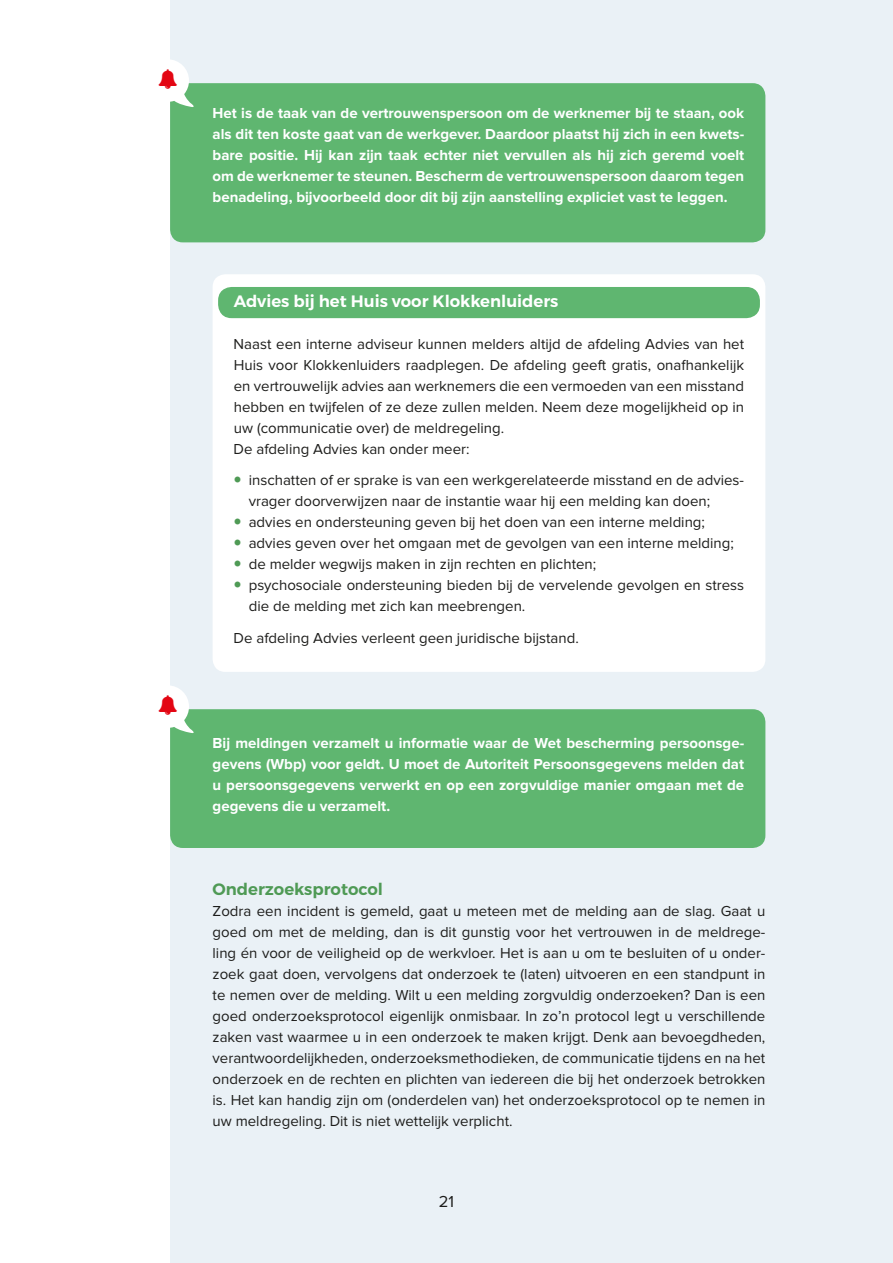
<style>
.page{position:relative;width:893px;height:1263px;background:#fff}
.page>*{position:absolute;margin:0;border:0;box-sizing:border-box;transform-origin:0 0}
.t1{font:600 16.5px "Montserrat";color:#fff}
.t2{font:600 16.5px "Montserrat";color:#4f9a55}
.t3{font:16.5px "Proxima Nova";color:#1d1d1b}
.t4{font:15px/21px "Proxima Nova";color:#1d1d1b}
.t5{font:700 15px/21px "Proxima Nova";color:#fff;text-align:justify}
</style>
<div class="page">
<div style="left:170px;top:0;width:723px;height:1263px;background:#eaf1f6"></div>
<div style="left:213px;top:274px;width:552px;height:398px;background:#fff;border-radius:13px"></div>
<div style="left:170px;top:83px;width:595px;height:159px;background:#5fb670;border-radius:13px"></div>
<div style="left:170px;top:709px;width:595px;height:139px;background:#5fb670;border-radius:13px"></div>
<div style="left:218px;top:287px;width:542px;height:31px;background:#5fb670;border-radius:14px"></div>
<svg style="left:170px;top:60px;width:26px;height:48px"></svg>
<svg style="left:170px;top:686px;width:26px;height:48px"></svg>
<p class="t5" style="left:213px;top:103px;width:533px">Het is de taak van de vertrouwenspersoon om de werknemer bij te staan, ook als dit ten koste gaat van de werkgever. Daardoor plaatst hij zich in een kwets&shy;bare positie. Hij kan zijn taak echter niet vervullen als hij zich geremd voelt om de werknemer te steunen. Bescherm de vertrouwenspersoon daarom tegen benadeling, bijvoorbeeld door dit bij zijn aanstelling expliciet vast te leggen.</p>
<p class="t1" style="left:234px;top:291px;width:326px">Advies bij het Huis voor Klokkenluiders</p>
<p class="t4" style="left:234px;top:334px;width:512px">Naast een interne adviseur kunnen melders altijd de afdeling Advies van het Huis voor Klokkenluiders raadplegen. De afdeling geeft gratis, onafhankelijk en vertrouwelijk advies aan werknemers die een vermoeden van een misstand hebben en twijfelen of ze deze zullen melden. Neem deze mogelijkheid op in uw (communicatie over) de meldregeling.<br>De afdeling Advies kan onder meer:</p>
<p class="t4" style="left:249px;top:470px;width:497px">inschatten of er sprake is van een werkgerelateerde misstand en de advies&shy;vrager doorverwijzen naar de instantie waar hij een melding kan doen; advies en ondersteuning geven bij het doen van een interne melding; advies geven over het omgaan met de gevolgen van een interne melding; de melder wegwijs maken in zijn rechten en plichten;<br>psychosociale ondersteuning bieden bij de vervelende gevolgen en stress die de melding met zich kan meebrengen.</p>
<p class="t4" style="left:234px;top:628px;width:347px">De afdeling Advies verleent geen juridische bijstand.</p>
<p class="t5" style="left:213px;top:733px;width:533px">Bij meldingen verzamelt u informatie waar de Wet bescherming persoonsge&shy;gevens (Wbp) voor geldt. U moet de Autoriteit Persoonsgegevens melden dat u persoonsgegevens verwerkt en op een zorgvuldige manier omgaan met de gegevens die u verzamelt.</p>
<p class="t2" style="left:213px;top:879px;width:172px">Onderzoeksprotocol</p>
<p class="t4" style="left:213px;top:901px;width:554px;text-align:justify">Zodra een incident is gemeld, gaat u meteen met de melding aan de slag. Gaat u goed om met de melding, dan is dit gunstig voor het vertrouwen in de meldrege&shy;ling én voor de veiligheid op de werkvloer. Het is aan u om te besluiten of u onder&shy;zoek gaat doen, vervolgens dat onderzoek te (laten) uitvoeren en een standpunt in te nemen over de melding. Wilt u een melding zorgvuldig onderzoeken? Dan is een goed onderzoeksprotocol eigenlijk onmisbaar. In zo’n protocol legt u verschillende zaken vast waarmee u in een onderzoek te maken krijgt. Denk aan bevoegdheden, verantwoordelijkheden, onderzoeksmethodieken, de communicatie tijdens en na het onderzoek en de rechten en plichten van iedereen die bij het onderzoek betrokken is. Het kan handig zijn om (onderdelen van) het onderzoeksprotocol op te nemen in uw meldregeling. Dit is niet wettelijk verplicht.</p>
<p class="t3" style="left:439px;top:1192px;width:17px">21</p>
</div>
